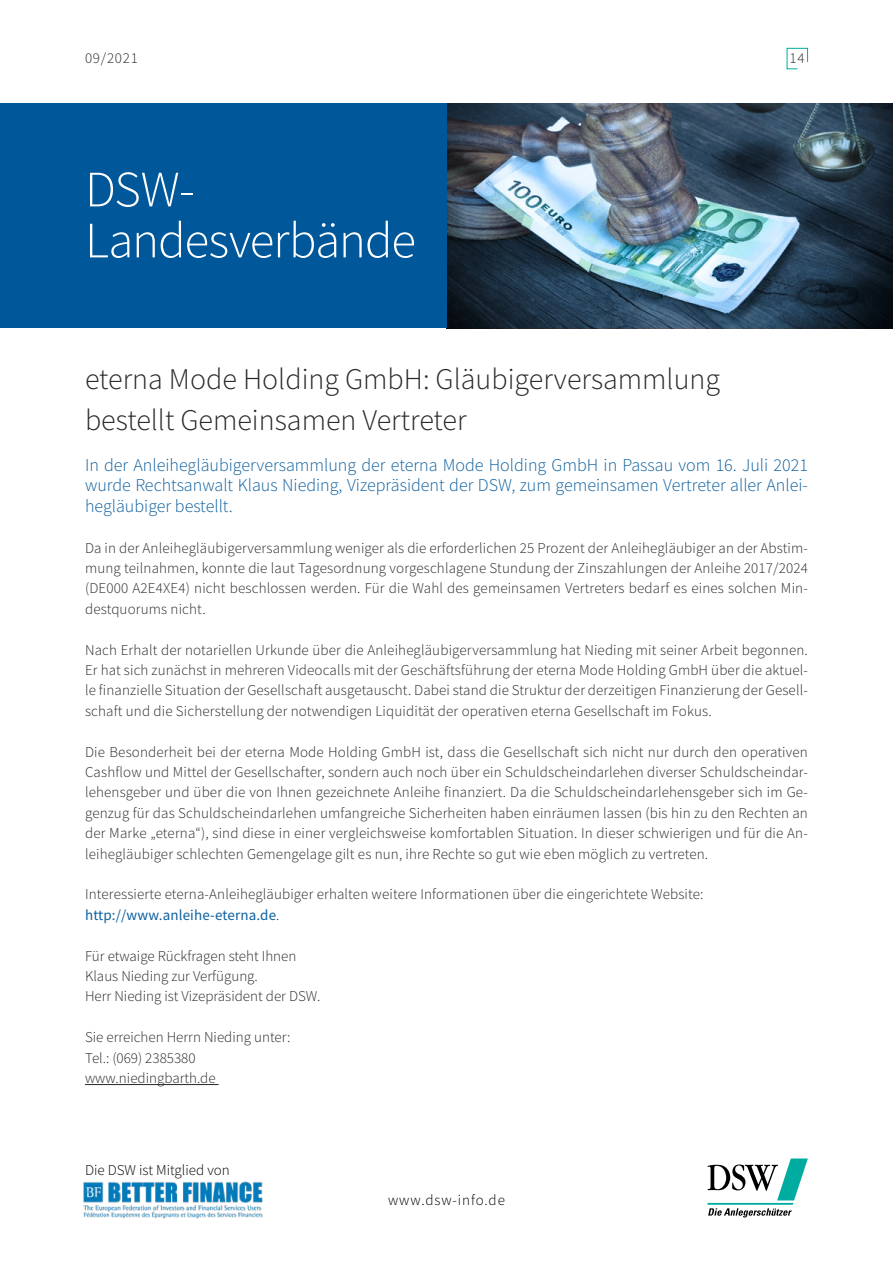
<style>
.page{position:relative;width:893px;height:1263px;background:#fff}
.page>*{position:absolute;margin:0;border:0;box-sizing:border-box;transform-origin:0 0}
.t1{font:300 51px/51px "Source Sans Pro";letter-spacing:-.025em;color:#fff}
.t2{font:300 30px/40.8px "Source Sans Pro";color:#282827}
.t3{font:300 18px/20.4px "Source Sans Pro";color:#0d609f;text-align:justify}
.t4{font:300 15px/20.4px "Source Sans Pro";letter-spacing:.01em;color:#282827;text-align:justify}
.t5{font:300 15px "Source Sans Pro";color:#000}
.t6{font:300 15px "Source Sans Pro";letter-spacing:.06em;color:#000}
.s1{font-weight:400;color:#0d609f}
</style>
<div class="page">
<div style="left:0;top:104px;width:446px;height:224px;background:#00589a"></div>
<img style="left:446px;top:104px;width:447px;height:224px">
<svg style="left:707px;top:1158px;width:101px;height:59px"></svg>
<svg style="left:786px;top:48px;width:22px;height:22px"></svg>
<img style="left:83px;top:1182px;width:180px;height:37px">
<hr style="left:85px;top:1084px;width:134px;height:1px;background:#282827">
<p class="t4" style="left:85px;top:48px;width:54px">09/2021</p>
<h1 class="t1" style="left:85px;top:164px;width:332px">DSW-<br>Landesverbände</h1>
<p class="t4" style="left:790px;top:48px;width:17px">14</p>
<h2 class="t2" style="left:85px;top:359px;width:637px">eterna Mode Holding GmbH: Gläubigerversammlung bestellt Gemeinsamen Vertreter</h2>
<p class="t3" style="left:85px;top:455px;width:724px">In der Anleihegläubigerversammlung der eterna Mode Holding GmbH in Passau vom 16. Juli 2021 wurde Rechtsanwalt Klaus Nieding, Vizepräsident der DSW, zum gemeinsamen Vertreter aller Anlei&shy;hegläubiger bestellt.</p>
<p class="t4" style="left:85px;top:537px;width:724px">Da in der Anleihegläubigerversammlung weniger als die erforderlichen 25 Prozent der Anleihegläubiger an der Abstim&shy;mung teilnahmen, konnte die laut Tagesordnung vorgeschlagene Stundung der Zinszahlungen der Anleihe 2017/2024 (DE000 A2E4XE4) nicht beschlossen werden. Für die Wahl des gemeinsamen Vertreters bedarf es eines solchen Min&shy;destquorums nicht.</p>
<p class="t4" style="left:85px;top:639px;width:724px">Nach Erhalt der notariellen Urkunde über die Anleihegläubigerversammlung hat Nieding mit seiner Arbeit begonnen.<br>Er hat sich zunächst in mehreren Videocalls mit der Geschäftsführung der eterna Mode Holding GmbH über die aktuel&shy;le finanzielle Situation der Gesellschaft ausgetauscht. Dabei stand die Struktur der derzeitigen Finanzierung der Gesell&shy;schaft und die Sicherstellung der notwendigen Liquidität der operativen eterna Gesellschaft im Fokus.</p>
<p class="t4" style="left:85px;top:741px;width:724px">Die Besonderheit bei der eterna Mode Holding GmbH ist, dass die Gesellschaft sich nicht nur durch den operativen Cashflow und Mittel der Gesellschafter, sondern auch noch über ein Schuldscheindarlehen diverser Schuldscheindar&shy;lehensgeber und über die von Ihnen gezeichnete Anleihe finanziert. Da die Schuldscheindarlehensgeber sich im Ge&shy;genzug für das Schuldscheindarlehen umfangreiche Sicherheiten haben einräumen lassen (bis hin zu den Rechten an der Marke „eterna“), sind diese in einer vergleichsweise komfortablen Situation. In dieser schwierigen und für die An&shy;leihegläubiger schlechten Gemengelage gilt es nun, ihre Rechte so gut wie eben möglich zu vertreten.</p>
<p class="t4" style="left:85px;top:884px;width:620px">Interessierte eterna-Anleihegläubiger erhalten weitere Informationen über die eingerichtete Website: <span class="s1">http://www.anleihe-eterna.de</span>.</p>
<p class="t4" style="left:85px;top:945px;width:237px;text-align:left">Für etwaige Rückfragen steht Ihnen<br>Klaus Nieding zur Verfügung.<br>Herr Nieding ist Vizepräsident der DSW.</p>
<p class="t4" style="left:85px;top:1027px;width:207px;text-align:left">Sie erreichen Herrn Nieding unter:<br>Tel.: (069) 2385380 www.niedingbarth.de</p>
<p class="t5" style="left:85px;top:1161px;width:146px">Die DSW ist Mitglied von</p>
<p class="t6" style="left:388px;top:1191px;width:118px">www.dsw-info.de</p>
</div>
